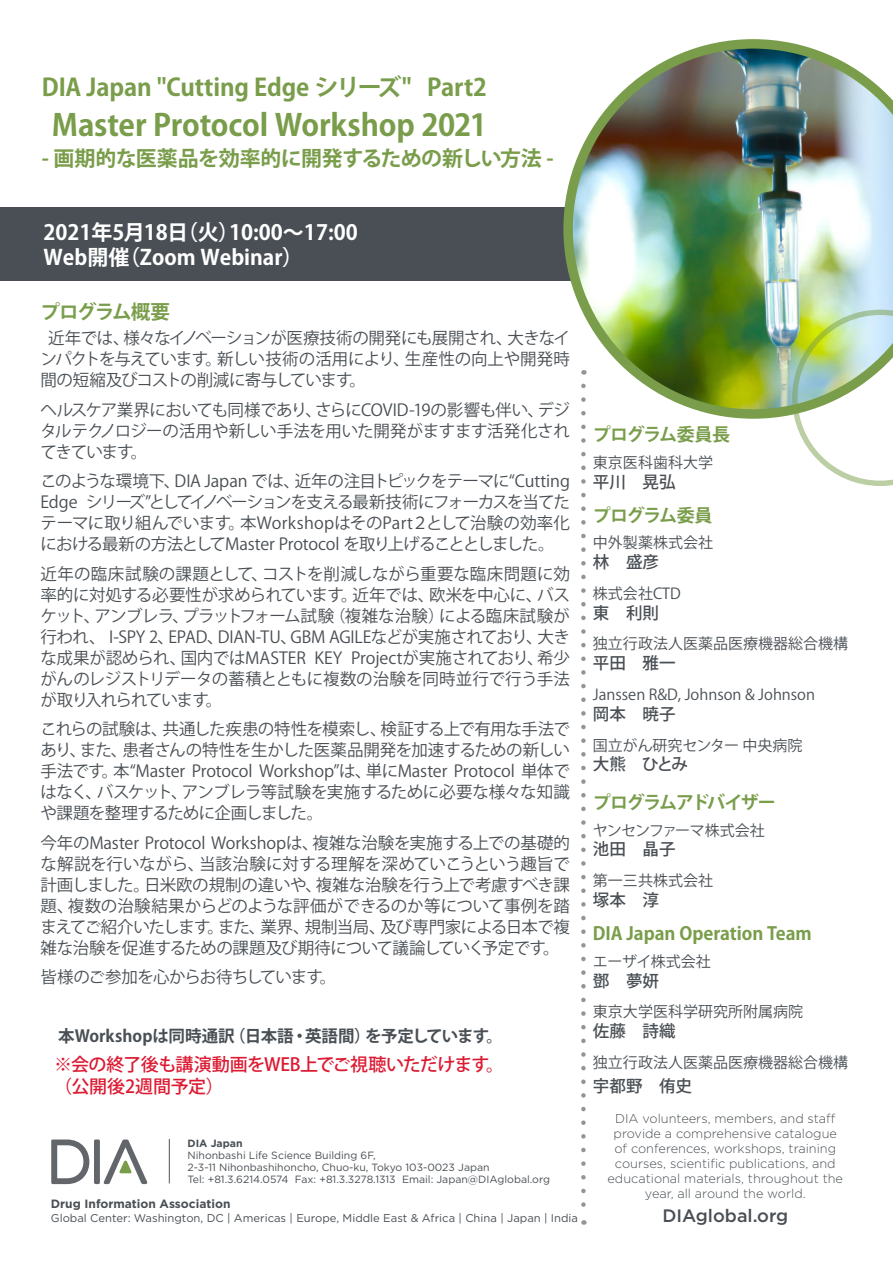
<style>
.page{position:relative;width:893px;height:1263px;background:#fff}
.page>*{position:absolute;margin:0;border:0;box-sizing:border-box;transform-origin:0 0}
.Cover_イベント名{font:700 30px "Koz Go Pr 6 N";letter-spacing:-.005em;color:#799d4a}
.Cover_イベント名-2{font:700 24px "Koz Go Pr 6 N";letter-spacing:-.005em;color:#799d4a}
.Cover_イベント日時場所{font:700 21px "Koz Go Pro";color:#fff}
.Cover_イベントテーマ{font:700 21px "Koz Go Pr 6 N";letter-spacing:-.025em;color:#799d4a}
.Cover_題名{font:700 19.5px "Koz Go Pro";letter-spacing:-.055em;color:#799d4a}
.Cover_本文{font:500 18px "Koz Go Pro";letter-spacing:-.02em;color:#dc1a32}
.Cover_氏名{font:700 18px "Koz Go Pro";letter-spacing:-.005em;color:#799d4a}
.Cover_題名-2{font:700 18px "Koz Go Pro";letter-spacing:-.065em;color:#799d4a}
.t1{font:500 18px "Gotham";color:#494f54}
.Cover_題名-3{font:700 18px "Koz Go Pro";letter-spacing:-.045em;color:#799d4a}
.Cover_本文-2{font:16.5px/21px "Koz Go Pro";letter-spacing:-.03em;color:#494f54;text-align:justify}
.Cover_氏名-2{font:500 16.5px "Koz Go Pro";color:#494f54}
.Cover_本文-3{font:700 16.5px "Koz Go Pro";letter-spacing:-.005em;color:#494f54}
.Cover_本文-4{font:16.5px "Koz Go Pro";letter-spacing:-.05em;color:#494f54}
.Cover_組織名{font:500 16.5px "Koz Go Pro";color:#494f54}
.Cover_組織名-2{font:15px "Koz Go Pro";color:#494f54}
.Cover_組織名-3{font:15px "Koz Go Pro";letter-spacing:-.04em;color:#494f54}
.Cover_組織名-4{font:15px "Koz Go Pro";letter-spacing:-.02em;color:#494f54}
.t2{font:300 12.75px/15px "Gotham";color:#494f54;text-align:center}
.t3{font:700 12px "Gotham";color:#494f54}
.t4{font:11.25px "Gotham";color:#494f54}
.t5{font:10.5px/12px "Gotham";color:#494f54}
.t6{font:700 10.5px "Gotham";color:#494f54}
</style>
<div class="page">
<div style="left:0;top:207px;width:585px;height:74px;background:#494f54"></div>
<svg style="left:581px;top:424px;width:5px;height:801px"></svg>
<img style="left:563px;top:39px;width:330px;height:380px">
<svg style="left:792px;top:310px;width:101px;height:176px"></svg>
<svg style="left:51px;top:1139px;width:97px;height:45px"></svg>
<hr style="left:169px;top:1139px;width:1px;height:44px;background:#4f515b">
<p class="Cover_イベント名-2" style="left:42px;top:74px;width:447px">DIA Japan "Cutting Edge シリーズ" Part2</p>
<p class="Cover_イベント名" style="left:52px;top:109px;width:436px">Master Protocol Workshop 2021</p>
<p class="Cover_イベントテーマ" style="left:42px;top:146px;width:513px">- 画期的な医薬品を効率的に開発するための新しい方法 -</p>
<p class="Cover_イベント日時場所" style="left:44px;top:219px;width:316px">2021年5月18日（火）10:00～17:00</p>
<p class="Cover_イベント日時場所" style="left:44px;top:244px;width:261px">Web開催（Zoom Webinar）</p>
<p class="Cover_題名" style="left:40px;top:299px;width:131px">プログラム概要</p>
<p class="Cover_本文-2" style="left:40px;top:328px;width:531px;text-indent:8px">近年では、様々なイノベーションが医療技術の開発にも展開され、大きなインパクトを与えています。新しい技術の活用により、生産性の向上や開発時間の短縮及びコストの削減に寄与しています。</p>
<p class="Cover_本文-2" style="left:40px;top:400px;width:531px">ヘルスケア業界においても同様であり、さらにCOVID-19の影響も伴い、デジタルテクノロジーの活用や新しい手法を用いた開発がますます活発化されてきています。</p>
<p class="Cover_本文-2" style="left:40px;top:471px;width:531px">このような環境下、DIA Japan では、近年の注目トピックをテーマに“Cutting Edge シリーズ”としてイノベーションを支える最新技術にフォーカスを当てたテーマに取り組んでいます。本WorkshopはそのPart２として治験の効率化における最新の方法としてMaster Protocol を取り上げることとしました。</p>
<p class="Cover_本文-2" style="left:40px;top:564px;width:531px">近年の臨床試験の課題として、コストを削減しながら重要な臨床問題に効率的に対処する必要性が求められています。近年では、欧米を中心に、バスケット、アンブレラ、プラットフォーム試験（複雑な治験）による臨床試験が行われ、 I-SPY 2、EPAD、DIAN-TU、GBM AGILEなどが実施されており、大きな成果が認められ、国内ではMASTER KEY Projectが実施されており、希少がんのレジストリデータの蓄積とともに複数の治験を同時並行で行う手法が取り入れられています。</p>
<p class="Cover_本文-2" style="left:40px;top:719px;width:531px">これらの試験は、共通した疾患の特性を模索し、検証する上で有用な手法であり、また、患者さんの特性を生かした医薬品開発を加速するための新しい手法です。本“Master Protocol Workshop”は、単にMaster Protocol 単体ではなく、バスケット、アンブレラ等試験を実施するために必要な様々な知識や課題を整理するために企画しました。</p>
<p class="Cover_本文-2" style="left:40px;top:833px;width:531px">今年のMaster Protocol Workshopは、複雑な治験を実施する上での基礎的な解説を行いながら、当該治験に対する理解を深めていこうという趣旨で計画しました。日米欧の規制の違いや、複雑な治験を行う上で考慮すべき課題、複数の治験結果からどのような評価ができるのか等について事例を踏まえてご紹介いたします。また、業界、規制当局、及び専門家による日本で複雑な治験を促進するための課題及び期待について議論していく予定です。</p>
<p class="Cover_本文-4" style="left:40px;top:967px;width:297px">皆様のご参加を心からお待ちしています。</p>
<p class="Cover_本文-3" style="left:58px;top:1026px;width:446px">本Workshopは同時通訳（日本語・英語間）を予定しています。</p>
<p class="Cover_本文" style="left:54px;top:1053px;width:451px">※会の終了後も講演動画をWEB上でご視聴いただけます。</p>
<p class="Cover_本文" style="left:54px;top:1075px;width:171px">（公開後2週間予定）</p>
<p class="t6" style="left:187px;top:1137px;width:57px">DIA Japan</p>
<p class="t5" style="left:187px;top:1149px;width:364px">Nihonbashi Life Science Building 6F,<br>2-3-11 Nihonbashihoncho, Chuo-ku, Tokyo 103-0023 Japan<br>Tel: +81.3.6214.0574 Fax: +81.3.3278.1313 Email: Japan@DIAglobal.org</p>
<p class="t3" style="left:51px;top:1196px;width:181px">Drug Information Association</p>
<p class="t4" style="left:51px;top:1210px;width:529px">Global Center: Washington, DC | Americas | Europe, Middle East &amp; Africa | China | Japan | India</p>
<p class="Cover_題名-3" style="left:593px;top:423px;width:139px">プログラム委員長</p>
<p class="Cover_組織名-2" style="left:593px;top:452px;width:121px">東京医科歯科大学</p>
<p class="Cover_氏名-2" style="left:593px;top:471px;width:84px">平川　晃弘</p>
<p class="Cover_題名-2" style="left:593px;top:504px;width:121px">プログラム委員</p>
<p class="Cover_組織名-2" style="left:593px;top:533px;width:121px">中外製薬株式会社</p>
<p class="Cover_氏名-2" style="left:593px;top:551px;width:67px">林　盛彦</p>
<p class="Cover_組織名-2" style="left:593px;top:584px;width:89px">株式会社CTD</p>
<p class="Cover_氏名-2" style="left:593px;top:602px;width:67px">東　利則</p>
<p class="Cover_組織名-2" style="left:593px;top:634px;width:256px">独立行政法人医薬品医療機器総合機構</p>
<p class="Cover_氏名-2" style="left:593px;top:653px;width:84px">平田　雅一</p>
<p class="Cover_組織名-2" style="left:593px;top:685px;width:224px">Janssen R&amp;D, Johnson &amp; Johnson</p>
<p class="Cover_氏名-2" style="left:593px;top:703px;width:84px">岡本　暁子</p>
<p class="Cover_組織名-2" style="left:593px;top:735px;width:211px">国立がん研究センター 中央病院</p>
<p class="Cover_氏名-2" style="left:593px;top:754px;width:96px">大熊　ひとみ</p>
<p class="Cover_題名-2" style="left:593px;top:791px;width:184px">プログラムアドバイザー</p>
<p class="Cover_組織名-3" style="left:593px;top:820px;width:174px">ヤンセンファーマ株式会社</p>
<p class="Cover_氏名-2" style="left:593px;top:839px;width:84px">池田　晶子</p>
<p class="Cover_組織名-2" style="left:593px;top:871px;width:121px">第一三共株式会社</p>
<p class="Cover_氏名-2" style="left:593px;top:889px;width:67px">塚本　淳</p>
<p class="Cover_氏名" style="left:593px;top:922px;width:220px">DIA Japan Operation Team</p>
<p class="Cover_組織名-4" style="left:593px;top:951px;width:120px">エーザイ株式会社</p>
<p class="Cover_氏名-2" style="left:593px;top:970px;width:67px">鄧　夢妍</p>
<p class="Cover_組織名-2" style="left:593px;top:1002px;width:211px">東京大学医科学研究所附属病院</p>
<p class="Cover_氏名-2" style="left:593px;top:1020px;width:84px">佐藤　詩織</p>
<p class="Cover_組織名-2" style="left:593px;top:1053px;width:256px">独立行政法人医薬品医療機器総合機構</p>
<p class="Cover_組織名" style="left:593px;top:1075px;width:100px">宇都野　侑史</p>
<p class="t2" style="left:607px;top:1110px;width:237px">DIA volunteers, members, and staff provide a comprehensive catalogue of conferences, workshops, training courses, scientific publications, and educational materials, throughout the year, all around the world.</p>
<p class="t1" style="left:662px;top:1204px;width:127px">DIAglobal.org</p>
</div>
